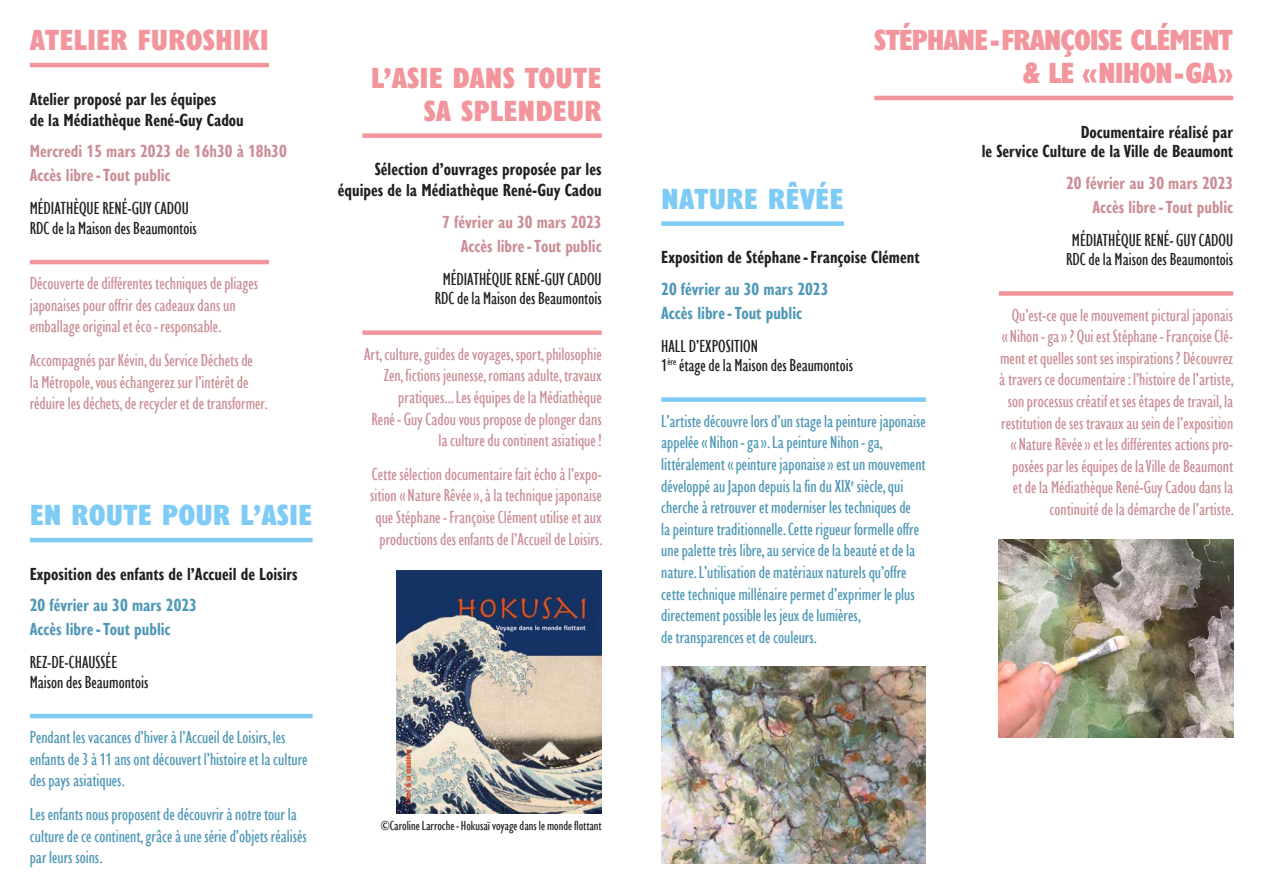
<style>
.page{position:relative;width:1263px;height:893px;background:#fff}
.page>*{position:absolute;margin:0;border:0;box-sizing:border-box;transform-origin:0 0}
.t1{font:800 condensed 30px/33px "Gill Sans Nova";letter-spacing:-.01em;color:#f3959c;text-align:right}
.t2{font:800 condensed 30px/33px "Gill Sans Nova";letter-spacing:-.04em;color:#f3959c;text-align:right}
.t3{font:800 condensed 30px "Gill Sans Nova";color:#7ecbf5}
.t4{font:condensed 18px/21.6px "Gill Sans Nova";color:#cb8e96;text-align:right}
.t5{font:condensed 18px/21.6px "Gill Sans Nova";color:#4f98b6}
.t6{font:700 condensed 18px/21px "Gill Sans Nova";color:#231f20;text-align:right}
.t7{font:condensed 18px "Gill Sans Nova";color:#231f20}
.t8{font:700 condensed 18px "Gill Sans Nova";color:#cb8e96}
.t9{font:700 condensed 18px "Gill Sans Nova";color:#4f98b6}
.t10{font:condensed 13.5px "Gill Sans Nova";color:#231f20}
</style>
<div class="page">
<div style="left:362px;top:133px;width:240px;height:5px;background:#f3959c"></div>
<div style="left:661px;top:221px;width:183px;height:5px;background:#7ecbf5"></div>
<hr style="left:874px;top:96px;width:359px;height:4px;background:#f3959c">
<hr style="left:30px;top:538px;width:283px;height:4px;background:#7ecbf5">
<hr style="left:30px;top:714px;width:283px;height:4px;background:#7ecbf5">
<div style="left:362px;top:330px;width:240px;height:5px;background:#f3959c"></div>
<div style="left:661px;top:397px;width:265px;height:5px;background:#7ecbf5"></div>
<div style="left:999px;top:291px;width:234px;height:5px;background:#f3959c"></div>
<hr style="left:30px;top:63px;width:239px;height:4px;background:#f3959c">
<hr style="left:30px;top:260px;width:239px;height:4px;background:#f3959c">
<img style="left:661px;top:666px;width:265px;height:197px">
<img style="left:999px;top:540px;width:234px;height:197px">
<img style="left:396px;top:571px;width:206px;height:243px">
<p class="t1" style="left:30px;top:24px;width:241px">ATELIER FUROSHIKI</p>
<p class="t6" style="left:30px;top:88px;width:216px;text-align:left">Atelier proposé par les équipes<br>de la Médiathèque René-Guy Cadou</p>
<p class="t8" style="left:30px;top:141px;width:258px">Mercredi 15 mars 2023 de 16h30 à 18h30</p>
<p class="t8" style="left:30px;top:165px;width:142px">Accès libre-Tout public</p>
<p class="t7" style="left:30px;top:199px;width:161px">MÉDIATHÈQUE RENÉ-GUY CADOU</p>
<p class="t7" style="left:30px;top:218px;width:169px">RDC de la Maison des Beaumontois</p>
<p class="t4" style="left:30px;top:273px;width:230px;text-align:left">Découverte de différentes techniques de pliages japonaises pour offrir des cadeaux dans un emballage original et éco-responsable.</p>
<p class="t4" style="left:30px;top:350px;width:240px;text-align:left">Accompagnés par Kévin, du Service Déchets de<br>la Métropole, vous échangerez sur l’intérêt de réduire les déchets, de recycler et de transformer.</p>
<p class="t3" style="left:30px;top:497px;width:284px">EN ROUTE POUR L’ASIE</p>
<p class="t6" style="left:30px;top:563px;width:270px">Exposition des enfants de l’Accueil de Loisirs</p>
<p class="t9" style="left:30px;top:595px;width:169px">20 février au 30 mars 2023</p>
<p class="t9" style="left:30px;top:619px;width:142px">Accès libre-Tout public</p>
<p class="t7" style="left:30px;top:653px;width:89px">REZ-DE-CHAUSSÉE</p>
<p class="t7" style="left:30px;top:672px;width:120px">Maison des Beaumontois</p>
<p class="t5" style="left:30px;top:727px;width:279px">Pendant les vacances d’hiver à l’Accueil de Loisirs, les enfants de 3 à 11ans ont découvert l’histoire et la culture des pays asiatiques.</p>
<p class="t5" style="left:30px;top:804px;width:279px">Les enfants nous proposent de découvrir à notre tour la culture de ce continent, grâce à une série d’objets réalisés par leurs soins.</p>
<p class="t1" style="left:371px;top:61px;width:233px">L’ASIE DANS TOUTE<br>SA SPLENDEUR</p>
<p class="t6" style="left:338px;top:159px;width:265px">Sélection d’ouvrages proposée par les équipes de la Médiathèque René-Guy Cadou</p>
<p class="t8" style="left:442px;top:212px;width:161px">7 février au 30 mars 2023</p>
<p class="t8" style="left:461px;top:236px;width:142px">Accès libre-Tout public</p>
<p class="t7" style="left:443px;top:269px;width:161px">MÉDIATHÈQUE RENÉ-GUY CADOU</p>
<p class="t7" style="left:435px;top:289px;width:169px">RDC de la Maison des Beaumontois</p>
<p class="t4" style="left:364px;top:344px;width:239px">Art, culture, guides de voyages, sport, philosophie Zen, fictions jeunesse, romans adulte, travaux pratiques... Les équipes de la Médiathèque René- Guy Cadou vous propose de plonger dans la culture du continent asiatique !</p>
<p class="t4" style="left:370px;top:464px;width:234px;text-align:center">Cette sélection documentaire fait écho à l’expo&shy;sition « Nature Rêvée», à la technique japonaise que Stéphane-Françoise Clément utilise et aux productions des enfants de l’Accueil de Loisirs.</p>
<p class="t10" style="left:381px;top:818px;width:222px">©Caroline Larroche- Hokusaï voyage dans le monde flottant</p>
<p class="t2" style="left:874px;top:23px;width:360px">STÉPHANE-FRANÇOISE CLÉMENT &amp; LE «NIHON-GA»</p>
<p class="t3" style="left:661px;top:180px;width:184px">NATURE RÊVÉE</p>
<p class="t6" style="left:661px;top:247px;width:260px">Exposition de Stéphane-Françoise Clément</p>
<p class="t9" style="left:661px;top:279px;width:169px">20 février au 30 mars 2023</p>
<p class="t9" style="left:661px;top:302px;width:142px">Accès libre-Tout public</p>
<p class="t7" style="left:661px;top:336px;width:98px">HALL D’EXPOSITION</p>
<p class="t7" style="left:661px;top:356px;width:193px">1<sup>ère</sup> étage de la Maison des Beaumontois</p>
<p class="t5" style="left:661px;top:410px;width:266px">L’artiste découvre lors d’un stage la peinture japonaise appelée « Nihon-ga». La peinture Nihon-ga, littéralement «peinture japonaise» est un mouvement développé au Japon depuis la fin du XIX<sup>e</sup> siècle, qui cherche à retrouver et moderniser les techniques de<br>la peinture traditionnelle. Cette rigueur formelle offre une palette très libre, au service de la beauté et de la nature. L’utilisation de matériaux naturels qu’offre cette technique millénaire permet d’exprimer le plus directement possible les jeux de lumières,<br>de transparences et de couleurs.</p>
<p class="t6" style="left:982px;top:122px;width:253px;line-height:19.5px">Documentaire réalisé par<br>le Service Culture de la Ville de Beaumont</p>
<p class="t8" style="left:1066px;top:172px;width:169px">20 février au 30 mars 2023</p>
<p class="t8" style="left:1092px;top:196px;width:142px">Accès libre-Tout public</p>
<p class="t7" style="left:1072px;top:230px;width:163px">MÉDIATHÈQUE RENÉ- GUY CADOU</p>
<p class="t7" style="left:1066px;top:250px;width:169px">RDC de la Maison des Beaumontois</p>
<p class="t4" style="left:999px;top:304px;width:236px">Qu’est-ce que le mouvement pictural japonais<br>« Nihon-ga»? Qui est Stéphane-Françoise Clé&shy;ment et quelles sont ses inspirations ? Découvrez à travers ce documentaire : l’histoire de l’artiste, son processus créatif et ses étapes de travail, la restitution de ses travaux au sein de l’exposition « Nature Rêvée» et les différentes actions pro&shy;posées par les équipes de la Ville de Beaumont et de la Médiathèque René-Guy Cadou dans la continuité de la démarche de l’artiste.</p>
</div>
